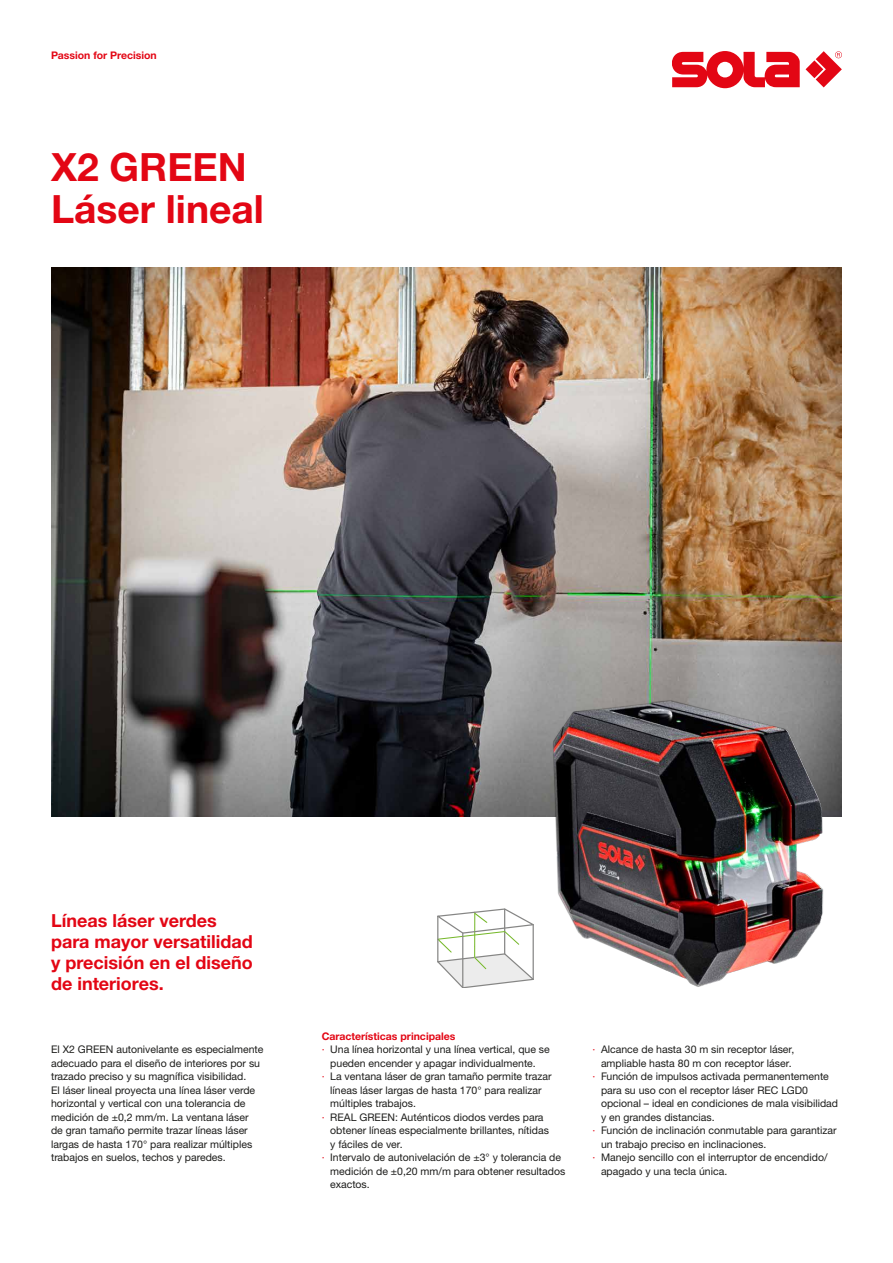
<style>
.page{position:relative;width:893px;height:1263px;background:#fff}
.page>*{position:absolute;margin:0;border:0;box-sizing:border-box;transform-origin:0 0}
.t1{font:700 39px/42px "Helvetica Neue LTW1 G";color:#e30614}
.t2{font:700 18px/21px "Helvetica Neue LTW1 G";color:#e30614}
.t3{font:10.5px/13.5px "Helvetica Neue LTW1 G";color:#1d1d1b}
.t4{font:700 10.5px "Helvetica Neue LTW1 G";color:#e30614}
.s1{color:#e30614}
</style>
<div class="page">
<img style="left:51px;top:268px;width:791px;height:548px">
<svg style="left:672px;top:51px;width:170px;height:37px"></svg>
<img style="left:530px;top:672px;width:312px;height:315px">
<svg style="left:437px;top:908px;width:97px;height:79px"></svg>
<p class="t4" style="left:51px;top:48px;width:107px">Passion for Precision</p>
<h1 class="t1" style="left:51px;top:146px;width:214px">X2 GREEN<br>Láser lineal</h1>
<h2 class="t2" style="left:51px;top:910px;width:203px">Líneas láser verdes para mayor versatilidad y precisión en el diseño de interiores.</h2>
<p class="t3" style="left:51px;top:1043px;width:214px">El X2 GREEN autonivelante es especialmente adecuado para el diseño de interiores por su trazado preciso y su magnífica visibilidad.<br>El láser lineal proyecta una línea láser verde horizontal y vertical con una tolerancia de medición de ±0,2 mm/m. La ventana láser<br>de gran tamaño permite trazar líneas láser largas de hasta 170° para realizar múltiples trabajos en suelos, techos y paredes.</p>
<p class="t4" style="left:322px;top:1029px;width:135px">Características principales</p>
<p class="t3" style="left:322px;top:1042px;width:230px"><span class="s1">∙</span> Una línea horizontal y una línea vertical, que se</p>
<p class="t3" style="left:330px;top:1056px;width:207px">pueden encender y apagar individualmente.</p>
<p class="t3" style="left:322px;top:1069px;width:231px"><span class="s1">∙</span> La ventana láser de gran tamaño permite trazar</p>
<p class="t3" style="left:330px;top:1083px;width:213px">líneas láser largas de hasta 170° para realizar</p>
<p class="t3" style="left:330px;top:1096px;width:87px">múltiples trabajos.</p>
<p class="t3" style="left:322px;top:1110px;width:223px"><span class="s1">∙</span> REAL GREEN: Auténticos diodos verdes para</p>
<p class="t3" style="left:330px;top:1123px;width:220px">obtener líneas especialmente brillantes, nítidas</p>
<p class="t3" style="left:330px;top:1137px;width:74px">y fáciles de ver.</p>
<p class="t3" style="left:322px;top:1150px;width:241px"><span class="s1">∙</span> Intervalo de autonivelación de ±3° y tolerancia de</p>
<p class="t3" style="left:330px;top:1164px;width:237px">medición de ±0,20 mm/m para obtener resultados</p>
<p class="t3" style="left:330px;top:1177px;width:41px">exactos.</p>
<p class="t3" style="left:592px;top:1042px;width:203px"><span class="s1">∙</span> Alcance de hasta 30 m sin receptor láser,</p>
<p class="t3" style="left:601px;top:1056px;width:192px">ampliable hasta 80 m con receptor láser.</p>
<p class="t3" style="left:592px;top:1069px;width:238px"><span class="s1">∙</span> Función de impulsos activada permanentemente</p>
<p class="t3" style="left:601px;top:1083px;width:209px">para su uso con el receptor láser REC LGD0</p>
<p class="t3" style="left:601px;top:1096px;width:239px">opcional – ideal en condiciones de mala visibilidad</p>
<p class="t3" style="left:601px;top:1110px;width:115px">y en grandes distancias.</p>
<p class="t3" style="left:592px;top:1123px;width:246px"><span class="s1">∙</span> Función de inclinación conmutable para garantizar</p>
<p class="t3" style="left:601px;top:1137px;width:167px">un trabajo preciso en inclinaciones.</p>
<p class="t3" style="left:592px;top:1151px;width:237px"><span class="s1">∙</span> Manejo sencillo con el interruptor de encendido/</p>
<p class="t3" style="left:601px;top:1164px;width:128px">apagado y una tecla única.</p>
</div>
